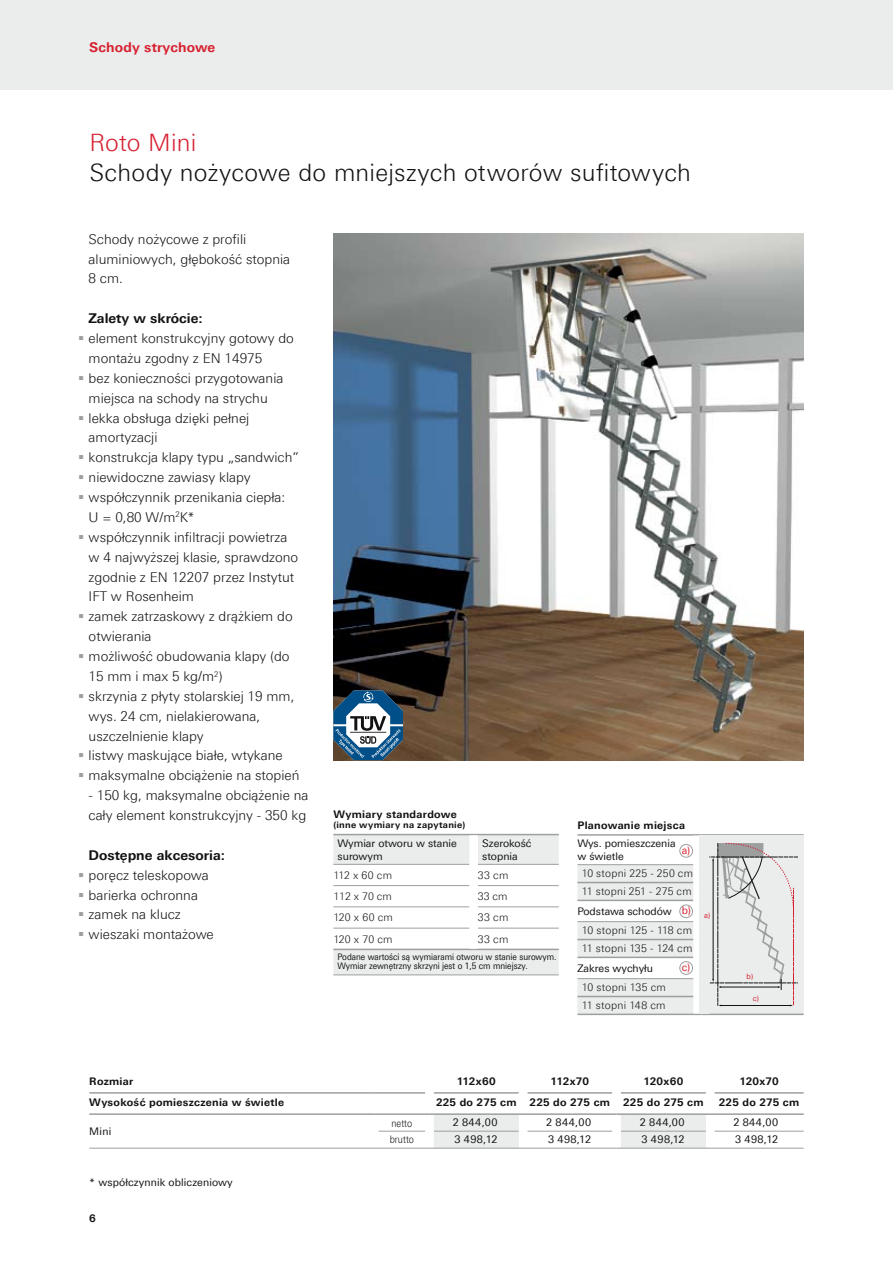
<style>
.page{position:relative;width:893px;height:1263px;background:#fff}
.page>*{position:absolute;margin:0;border:0;box-sizing:border-box;transform-origin:0 0}
.t1{font:300 24px "LT Univers Basic";letter-spacing:.01em;color:#121212}
.t2{font:300 24px "LT Univers Basic";letter-spacing:.005em;color:#d72030}
.t3{font:300 13.5px/19.8px "LT Univers Basic";color:#121212}
.t4{font:700 13.5px "LT Univers Basic";color:#121212}
.t5{font:700 13.5px "LT Univers Basic";letter-spacing:.01em;color:#d72030}
.t6{font:10.5px/12.6px "LT Univers Basic";color:#121212}
.t7{font:300 10.5px/18px "LT Univers Basic";letter-spacing:.02em;color:#121212}
.t8{font:700 10.5px "LT Univers Basic";letter-spacing:.025em;color:#121212}
.t9{font:300 10.5px "LT Univers Basic";letter-spacing:.02em;color:#121212;scale:.85 1}
.t10{font:10.5px "LT Univers Basic";color:#d72030}
.t11{font:9px/9px "LT Univers Basic";color:#121212;scale:.9 1}
.t12{font:700 9px "LT Univers Basic";letter-spacing:.03em;color:#121212}
.t13{font:7.5px "LT Univers CE Basic";color:#d72030}
.s1{color:#9d9f9e}
</style>
<div class="page">
<div style="left:0;top:0;width:893px;height:89px;background:#ebecec"></div>
<hr style="left:577px;top:834px;width:125px;height:2px;background:#9d9f9e">
<hr style="left:702px;top:834px;width:102px;height:2px;background:#9d9f9e">
<hr style="left:577px;top:1013px;width:125px;height:2px;background:#9d9f9e">
<hr style="left:702px;top:1013px;width:102px;height:2px;background:#9d9f9e">
<svg style="left:333px;top:835px;width:226px;height:139px"></svg>
<hr style="left:333px;top:864px;width:136px;height:1px;background:#9d9f9e">
<hr style="left:478px;top:864px;width:81px;height:1px;background:#9d9f9e">
<hr style="left:333px;top:906px;width:136px;height:1px;background:#9d9f9e">
<hr style="left:478px;top:906px;width:81px;height:1px;background:#9d9f9e">
<hr style="left:333px;top:928px;width:136px;height:1px;background:#9d9f9e">
<hr style="left:478px;top:928px;width:81px;height:1px;background:#9d9f9e">
<hr style="left:333px;top:974px;width:141px;height:1px;background:#9d9f9e">
<hr style="left:474px;top:974px;width:85px;height:1px;background:#9d9f9e">
<hr style="left:333px;top:834px;width:141px;height:1px;background:#9d9f9e">
<hr style="left:474px;top:834px;width:85px;height:1px;background:#9d9f9e">
<hr style="left:333px;top:949px;width:141px;height:1px;background:#9d9f9e">
<hr style="left:474px;top:949px;width:85px;height:1px;background:#9d9f9e">
<div style="left:469px;top:835px;width:9px;height:29px;background:#fff"></div>
<div style="left:469px;top:907px;width:9px;height:21px;background:#fff"></div>
<div style="left:469px;top:928px;width:9px;height:21px;background:#fff"></div>
<hr style="left:333px;top:885px;width:136px;height:1px;background:#9d9f9e">
<hr style="left:478px;top:885px;width:81px;height:1px;background:#9d9f9e">
<div style="left:469px;top:864px;width:9px;height:21px;background:#fff"></div>
<div style="left:469px;top:885px;width:9px;height:22px;background:#fff"></div>
<img style="left:333px;top:234px;width:471px;height:526px">
<svg style="left:577px;top:839px;width:227px;height:175px"></svg>
<svg style="left:333px;top:690px;width:70px;height:70px"></svg>
<svg style="left:434px;top:1115px;width:272px;height:33px"></svg>
<hr style="left:378px;top:1131px;width:47px;height:1px;background:#9d9f9e">
<hr style="left:434px;top:1131px;width:85px;height:1px;background:#9d9f9e">
<hr style="left:527px;top:1131px;width:85px;height:1px;background:#9d9f9e">
<hr style="left:621px;top:1131px;width:85px;height:1px;background:#9d9f9e">
<hr style="left:714px;top:1131px;width:90px;height:1px;background:#9d9f9e">
<hr style="left:89px;top:1092px;width:285px;height:2px;background:#9d9f9e">
<hr style="left:374px;top:1092px;width:51px;height:2px;background:#9d9f9e">
<hr style="left:434px;top:1092px;width:85px;height:2px;background:#9d9f9e">
<hr style="left:527px;top:1092px;width:85px;height:2px;background:#9d9f9e">
<hr style="left:621px;top:1092px;width:85px;height:2px;background:#9d9f9e">
<hr style="left:714px;top:1092px;width:90px;height:2px;background:#9d9f9e">
<div style="left:519px;top:1115px;width:8px;height:16px;background:#fff"></div>
<div style="left:612px;top:1115px;width:9px;height:16px;background:#fff"></div>
<div style="left:519px;top:1131px;width:8px;height:17px;background:#fff"></div>
<div style="left:612px;top:1131px;width:9px;height:17px;background:#fff"></div>
<hr style="left:89px;top:1148px;width:285px;height:1px;background:#9d9f9e">
<hr style="left:374px;top:1148px;width:55px;height:1px;background:#9d9f9e">
<hr style="left:429px;top:1148px;width:94px;height:1px;background:#9d9f9e">
<hr style="left:523px;top:1148px;width:94px;height:1px;background:#9d9f9e">
<hr style="left:617px;top:1148px;width:93px;height:1px;background:#9d9f9e">
<hr style="left:710px;top:1148px;width:94px;height:1px;background:#9d9f9e">
<hr style="left:89px;top:1113px;width:285px;height:2px;background:#9d9f9e">
<hr style="left:374px;top:1113px;width:55px;height:2px;background:#9d9f9e">
<hr style="left:429px;top:1113px;width:94px;height:2px;background:#9d9f9e">
<hr style="left:523px;top:1113px;width:94px;height:2px;background:#9d9f9e">
<hr style="left:617px;top:1113px;width:93px;height:2px;background:#9d9f9e">
<hr style="left:710px;top:1113px;width:94px;height:2px;background:#9d9f9e">
<p class="t5" style="left:89px;top:39px;width:127px">Schody strychowe</p>
<h1 class="t2" style="left:89px;top:129px;width:108px">Roto Mini</h1>
<h1 class="t1" style="left:89px;top:159px;width:603px">Schody nożycowe do mniejszych otworów sufitowych</h1>
<p class="t3" style="left:89px;top:229px;width:203px">Schody nożycowe z profili aluminiowych, głębokość stopnia<br>8 cm.</p>
<p class="t4" style="left:89px;top:310px;width:116px">Zalety w skrócie:</p>
<p class="t3" style="left:89px;top:328px;width:207px;text-indent:-11px"><span class="s1">▪</span> element konstrukcyjny gotowy do montażu zgodny z EN 14975</p>
<p class="t3" style="left:78px;top:368px;width:207px;text-align:center"><span class="s1">▪</span> bez konieczności przygotowania miejsca na schody na strychu</p>
<p class="t3" style="left:89px;top:408px;width:162px;text-indent:-11px"><span class="s1">▪</span> lekka obsługa dzięki pełnej amortyzacji</p>
<p class="t3" style="left:78px;top:447px;width:222px"><span class="s1">▪</span> konstrukcja klapy typu „sandwich”</p>
<p class="t3" style="left:78px;top:467px;width:174px"><span class="s1">▪</span> niewidoczne zawiasy klapy</p>
<p class="t3" style="left:89px;top:487px;width:198px;text-indent:-11px"><span class="s1">▪</span> współczynnik przenikania ciepła:<br>U = 0,80 W/m<sup>2</sup>K*</p>
<p class="t3" style="left:89px;top:527px;width:211px;text-indent:-11px"><span class="s1">▪</span> współczynnik infiltracji powietrza w 4 najwyższej klasie, sprawdzono zgodnie z EN 12207 przez Instytut<br>IFT w Rosenheim</p>
<p class="t3" style="left:89px;top:606px;width:206px;text-indent:-11px"><span class="s1">▪</span> zamek zatrzaskowy z drążkiem do otwierania</p>
<p class="t3" style="left:89px;top:646px;width:203px;text-indent:-11px"><span class="s1">▪</span> możliwość obudowania klapy (do<br>15 mm i max 5 kg/m<sup>2</sup>)</p>
<p class="t3" style="left:89px;top:686px;width:207px;text-indent:-11px"><span class="s1">▪</span> skrzynia z płyty stolarskiej 19 mm, wys. 24 cm, nielakierowana, uszczelnienie klapy</p>
<p class="t3" style="left:78px;top:746px;width:206px"><span class="s1">▪</span> listwy maskujące białe, wtykane</p>
<p class="t3" style="left:78px;top:765px;width:223px"><span class="s1">▪</span> maksymalne obciążenie na stopień</p>
<p class="t3" style="left:89px;top:785px;width:221px">- 150 kg, maksymalne obciążenie na cały element konstrukcyjny - 350 kg</p>
<p class="t4" style="left:89px;top:847px;width:138px">Dostępne akcesoria:</p>
<p class="t3" style="left:78px;top:865px;width:132px"><span class="s1">▪</span> poręcz teleskopowa</p>
<p class="t3" style="left:78px;top:885px;width:121px"><span class="s1">▪</span> barierka ochronna</p>
<p class="t3" style="left:78px;top:905px;width:104px"><span class="s1">▪</span> zamek na klucz</p>
<p class="t3" style="left:78px;top:924px;width:137px"><span class="s1">▪</span> wieszaki montażowe</p>
<p class="t8" style="left:333px;top:808px;width:125px">Wymiary standardowe</p>
<p class="t12" style="left:333px;top:819px;width:133px">(inne wymiary na zapytanie)</p>
<p class="t6" style="left:338px;top:837px;width:121px">Wymiar otworu w stanie surowym</p>
<p class="t6" style="left:482px;top:837px;width:51px">Szerokość stopnia</p>
<p class="t7" style="left:333px;top:866px;width:60px">112 x 60 cm</p>
<p class="t7" style="left:478px;top:866px;width:32px">33 cm</p>
<p class="t7" style="left:333px;top:887px;width:60px">112 x 70 cm</p>
<p class="t7" style="left:478px;top:887px;width:31px">33 cm</p>
<p class="t7" style="left:333px;top:908px;width:61px">120 x 60 cm</p>
<p class="t7" style="left:478px;top:908px;width:32px">33 cm</p>
<p class="t7" style="left:333px;top:930px;width:61px">120 x 70 cm</p>
<p class="t7" style="left:478px;top:930px;width:32px">33 cm</p>
<p class="t11" style="left:338px;top:952px;width:245px">Podane wartości są wymiarami otworu w stanie surowym.<br>Wymiar zewnętrzny skrzyni jest o 1,5 cm mniejszy.</p>
<p class="t8" style="left:577px;top:819px;width:109px">Planowanie miejsca</p>
<p class="t6" style="left:577px;top:837px;width:100px">Wys. pomieszczenia w świetle</p>
<p class="t7" style="left:582px;top:864px;width:113px">10 stopni 225 - 250 cm<br>11 stopni 251 - 275 cm</p>
<p class="t6" style="left:577px;top:905px;width:96px">Podstawa schodów</p>
<p class="t7" style="left:582px;top:921px;width:112px">10 stopni 125 - 118 cm<br>11 stopni 135 - 124 cm</p>
<p class="t6" style="left:577px;top:962px;width:77px">Zakres wychyłu</p>
<p class="t7" style="left:582px;top:978px;width:86px">10 stopni 135 cm<br>11 stopni 148 cm</p>
<p class="t10" style="left:682px;top:844px;width:10px">a)</p>
<p class="t10" style="left:682px;top:904px;width:11px">b)</p>
<p class="t10" style="left:682px;top:961px;width:10px">c)</p>
<p class="t13" style="left:704px;top:911px;width:8px">a)</p>
<p class="t13" style="left:747px;top:972px;width:8px">b)</p>
<p class="t13" style="left:753px;top:994px;width:8px">c)</p>
<p class="t8" style="left:89px;top:1075px;width:45px">Rozmiar</p>
<p class="t8" style="left:457px;top:1075px;width:40px">112x60</p>
<p class="t8" style="left:551px;top:1075px;width:40px">112x70</p>
<p class="t8" style="left:643px;top:1075px;width:41px">120x60</p>
<p class="t8" style="left:739px;top:1075px;width:41px">120x70</p>
<p class="t8" style="left:89px;top:1096px;width:196px">Wysokość pomieszczenia w świetle</p>
<p class="t8" style="left:436px;top:1096px;width:269px">225 do 275 cm 225 do 275 cm 225 do 275 cm</p>
<p class="t8" style="left:719px;top:1096px;width:82px">225 do 275 cm</p>
<p class="t6" style="left:89px;top:1125px;width:24px">Mini</p>
<p class="t9" style="left:391px;top:1117px;width:26px">netto</p>
<p class="t6" style="left:453px;top:1116px;width:46px">2 844,00</p>
<p class="t6" style="left:546px;top:1116px;width:46px">2 844,00</p>
<p class="t6" style="left:640px;top:1116px;width:46px">2 844,00</p>
<p class="t6" style="left:733px;top:1116px;width:46px">2 844,00</p>
<p class="t9" style="left:390px;top:1133px;width:30px">brutto</p>
<p class="t6" style="left:455px;top:1133px;width:44px">3 498,12</p>
<p class="t6" style="left:548px;top:1133px;width:44px">3 498,12</p>
<p class="t6" style="left:642px;top:1133px;width:44px">3 498,12</p>
<p class="t6" style="left:735px;top:1133px;width:44px">3 498,12</p>
<p class="t6" style="left:89px;top:1176px;width:145px">* współczynnik obliczeniowy</p>
<p class="t8" style="left:89px;top:1211px;width:8px">6</p>
</div>
